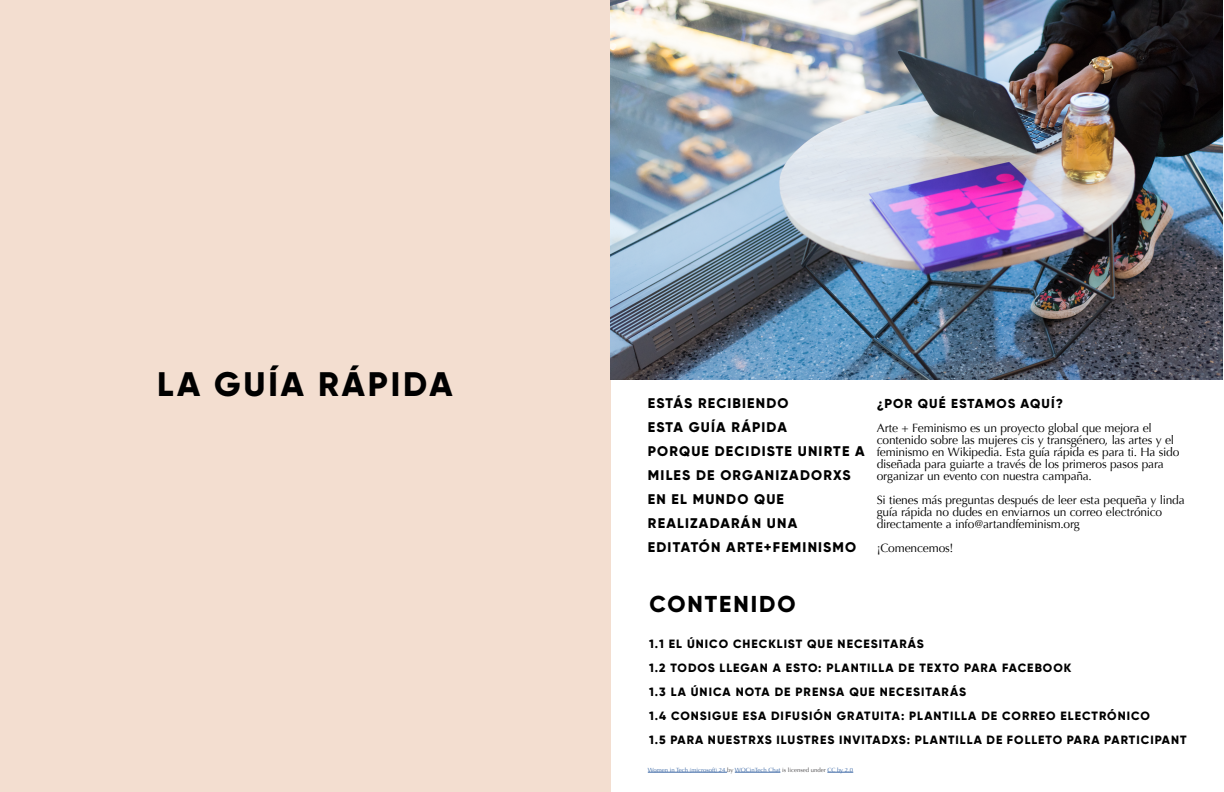
<style>
.page{position:relative;width:1224px;height:792px;background:#fff}
.page>*{position:absolute;margin:0;border:0;box-sizing:border-box;transform-origin:0 0}
.t1{font:800 34px "Gilroy";letter-spacing:.085em;color:#000}
.t2{font:800 23px "Gilroy";letter-spacing:.085em;color:#000}
.t3{font:800 14px/24px "Gilroy";letter-spacing:.085em;color:#000}
.t4{font:800 13px "Gilroy";letter-spacing:.08em;color:#000}
.t5{font:12px/12px "Optima";letter-spacing:-.015em;color:#000}
.t6{font:800 12px/24px "Gilroy";letter-spacing:.085em;color:#000}
.t7{font:6px "Optima";color:#3e6aa7}
.s1{color:#464547}
</style>
<div class="page">
<div style="left:0;top:0;width:611px;height:792px;background:#f3ded0"></div>
<hr style="left:648px;top:772px;width:79px;height:1px;background:#3e6aa7">
<hr style="left:735px;top:772px;width:45px;height:1px;background:#3e6aa7">
<svg style="left:827px;top:772px;width:26px;height:1px"></svg>
<img style="left:611px;top:0;width:612px;height:380px">
<h1 class="t1" style="left:157px;top:363px;width:297px">LA GUÍA RÁPIDA</h1>
<p class="t3" style="left:648px;top:391px;width:218px">ESTÁS RECIBIENDO<br>ESTA GUÍA RÁPIDA<br>PORQUE DECIDISTE UNIRTE A<br>MILES DE ORGANIZADORXS<br>EN EL MUNDO QUE<br>REALIZADARÁN UNA<br>EDITATÓN ARTE+FEMINISMO</p>
<p class="t4" style="left:877px;top:395px;width:188px">¿POR QUÉ ESTAMOS AQUÍ?</p>
<p class="t5" style="left:877px;top:422px;width:304px">Arte + Feminismo es un proyecto global que mejora el contenido sobre las mujeres cis y transgénero, las artes y el feminismo en Wikipedia. Esta guía rápida es para ti. Ha sido diseñada para guiarte a través de los primeros pasos para organizar un evento con nuestra campaña.</p>
<p class="t5" style="left:877px;top:494px;width:309px">Si tienes más preguntas después de leer esta pequeña y linda guía rápida no dudes en enviarnos un correo electrónico directamente a info@artandfeminism.org</p>
<p class="t5" style="left:877px;top:542px;width:78px">¡Comencemos!</p>
<h2 class="t2" style="left:649px;top:589px;width:148px">CONTENIDO</h2>
<p class="t6" style="left:649px;top:632px;width:539px">1.1 EL ÚNICO CHECKLIST QUE NECESITARÁS<br>1.2 TODOS LLEGAN A ESTO: PLANTILLA DE TEXTO PARA FACEBOOK<br>1.3 LA ÚNICA NOTA DE PRENSA QUE NECESITARÁS<br>1.4 CONSIGUE ESA DIFUSIÓN GRATUITA: PLANTILLA DE CORREO ELECTRÓNICO<br>1.5 PARA NUESTRXS ILUSTRES INVITADXS: PLANTILLA DE FOLLETO PARA PARTICIPANT</p>
<p class="t7" style="left:648px;top:766px;width:207px">Women in Tech (microsoft) 24 <span class="s1">by</span> WOCinTech Chat <span class="s1">is licensed under</span> CC by 2.0</p>
</div>
